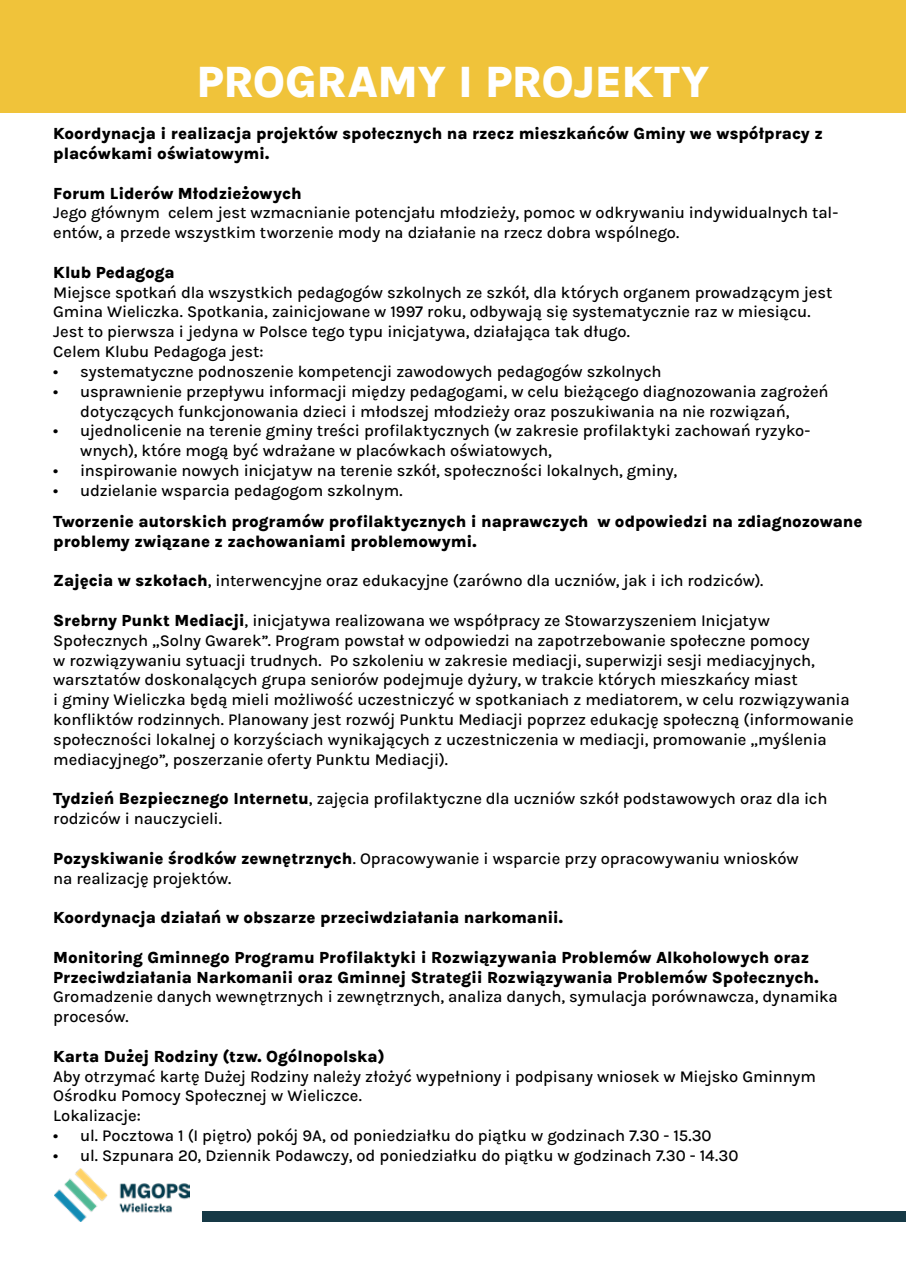
<style>
.page{position:relative;width:906px;height:1276px;background:#fff}
.page>*{position:absolute;margin:0;border:0;box-sizing:border-box;transform-origin:0 0}
.t1{font:800 45px "Karla";letter-spacing:-.015em;color:#fff}
.t2{font:500 16.5px/19.8px "Karla";letter-spacing:-.01em;color:#000}
.t3{font:800 16.5px/19.8px "Karla";letter-spacing:-.005em;color:#000}
.s1{font-weight:800}
</style>
<div class="page">
<div style="left:202px;top:1211px;width:704px;height:10px;background:#163946"></div>
<img style="left:54px;top:1168px;width:136px;height:54px">
<div style="left:0;top:0;width:906px;height:112px;background:#f0c33a"></div>
<h1 class="t1" style="left:197px;top:53px;width:514px">PROGRAMY I PROJEKTY</h1>
<p class="t3" style="left:53px;top:123px;width:771px">Koordynacja i realizacja projektów społecznych na rzecz mieszkańców Gminy we współpracy z placówkami oświatowymi.</p>
<p class="t3" style="left:53px;top:183px;width:250px">Forum Liderów Młodzieżowych</p>
<p class="t2" style="left:53px;top:202px;width:786px">Jego głównym celem jest wzmacnianie potencjału młodzieży, pomoc w odkrywaniu indywidualnych tal&shy;entów, a przede wszystkim tworzenie mody na działanie na rzecz dobra wspólnego.</p>
<p class="t3" style="left:53px;top:262px;width:123px">Klub Pedagoga</p>
<p class="t2" style="left:53px;top:282px;width:780px">Miejsce spotkań dla wszystkich pedagogów szkolnych ze szkół, dla których organem prowadzącym jest Gmina Wieliczka. Spotkania, zainicjowane w 1997 roku, odbywają się systematycznie raz w miesiącu.<br>Jest to pierwsza i jedyna w Polsce tego typu inicjatywa, działająca tak długo.<br>Celem Klubu Pedagoga jest:</p>
<p class="t2" style="left:53px;top:361px;width:610px">• systematyczne podnoszenie kompetencji zawodowych pedagogów szkolnych</p>
<p class="t2" style="left:80px;top:381px;width:750px;text-indent:-27px">• usprawnienie przepływu informacji między pedagogami, w celu bieżącego diagnozowania zagrożeń dotyczących funkcjonowania dzieci i młodszej młodzieży oraz poszukiwania na nie rozwiązań,</p>
<p class="t2" style="left:80px;top:420px;width:731px;text-indent:-27px">• ujednolicenie na terenie gminy treści profilaktycznych (w zakresie profilaktyki zachowań ryzyko&shy;wnych), które mogą być wdrażane w placówkach oświatowych,</p>
<p class="t2" style="left:53px;top:460px;width:625px">• inspirowanie nowych inicjatyw na terenie szkół, społeczności lokalnych, gminy,</p>
<p class="t2" style="left:53px;top:480px;width:351px">• udzielanie wsparcia pedagogom szkolnym.</p>
<p class="t3" style="left:53px;top:511px;width:811px">Tworzenie autorskich programów profilaktycznych i naprawczych w odpowiedzi na zdiagnozowane problemy związane z zachowaniami problemowymi.</p>
<p class="t2" style="left:53px;top:570px;width:712px"><span class="s1">Zajęcia w szkołach</span>, interwencyjne oraz edukacyjne (zarówno dla uczniów, jak i ich rodziców).</p>
<p class="t2" style="left:53px;top:610px;width:802px"><span class="s1">Srebrny Punkt Mediacji</span>, inicjatywa realizowana we współpracy ze Stowarzyszeniem Inicjatyw Społecznych „Solny Gwarek”. Program powstał w odpowiedzi na zapotrzebowanie społeczne pomocy<br>w rozwiązywaniu sytuacji trudnych. Po szkoleniu w zakresie mediacji, superwizji sesji mediacyjnych, warsztatów doskonalących grupa seniorów podejmuje dyżury, w trakcie których mieszkańcy miast<br>i gminy Wieliczka będą mieli możliwość uczestniczyć w spotkaniach z mediatorem, w celu rozwiązywania konfliktów rodzinnych. Planowany jest rozwój Punktu Mediacji poprzez edukację społeczną (informowanie społeczności lokalnej o korzyściach wynikających z uczestniczenia w mediacji, promowanie „myślenia mediacyjnego”, poszerzanie oferty Punktu Mediacji).</p>
<p class="t2" style="left:53px;top:788px;width:775px"><span class="s1">Tydzień Bezpiecznego Internetu</span>, zajęcia profilaktyczne dla uczniów szkół podstawowych oraz dla ich rodziców i nauczycieli.</p>
<p class="t2" style="left:53px;top:848px;width:747px"><span class="s1">Pozyskiwanie środków zewnętrznych</span>. Opracowywanie i wsparcie przy opracowywaniu wniosków na realizację projektów.</p>
<p class="t3" style="left:53px;top:907px;width:511px">Koordynacja działań w obszarze przeciwdziałania narkomanii.</p>
<p class="t3" style="left:53px;top:947px;width:767px">Monitoring Gminnego Programu Profilaktyki i Rozwiązywania Problemów Alkoholowych oraz<br>Przeciwdziałania Narkomanii oraz Gminnej Strategii Rozwiązywania Problemów Społecznych.</p>
<p class="t2" style="left:53px;top:986px;width:786px">Gromadzenie danych wewnętrznych i zewnętrznych, analiza danych, symulacja porównawcza, dynamika procesów.</p>
<p class="t3" style="left:53px;top:1046px;width:333px">Karta Dużej Rodziny (tzw. Ogólnopolska)</p>
<p class="t2" style="left:53px;top:1065px;width:764px">Aby otrzymać kartę Dużej Rodziny należy złożyć wypełniony i podpisany wniosek w Miejsko Gminnym<br>Ośrodku Pomocy Społecznej w Wieliczce.<br>Lokalizacje:</p>
<p class="t2" style="left:53px;top:1125px;width:660px">• ul. Pocztowa 1 (I piętro) pokój 9A, od poniedziałku do piątku w godzinach 7.30 - 15.30</p>
<p class="t2" style="left:53px;top:1145px;width:686px">• ul. Szpunara 20, Dziennik Podawczy, od poniedziałku do piątku w godzinach 7.30 - 14.30</p>
</div>
